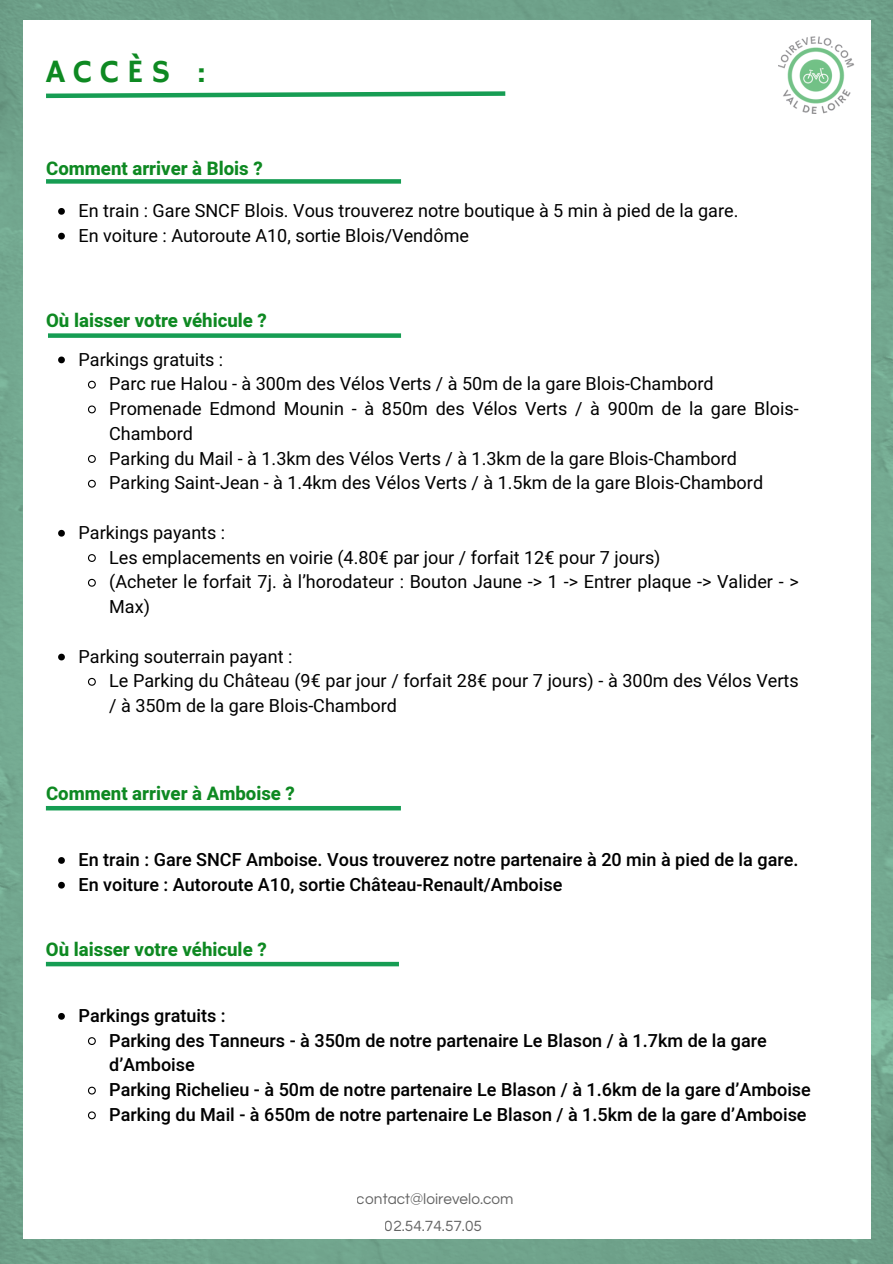
<style>
.page{position:relative;width:893px;height:1264px;background:#fff}
.page>*{position:absolute;margin:0;border:0;box-sizing:border-box;transform-origin:0 0}
.t1{font:32.4px "Hammersmith One";letter-spacing:.25em;color:#0e8922}
.t2{font:800 18.6px "Heebo";color:#0e8922}
.t3{font:18px/24.8px "Heebo";color:#000}
.t4{font:500 18px/24.8px "Heebo";color:#000}
.t5{font:15.3px "Questrial";color:#000}
</style>
<div class="page">
<img style="left:0;top:0;width:892px;height:1263px">
<div style="left:23px;top:20px;width:847px;height:1218px;background:#fff"></div>
<svg style="left:46px;top:91px;width:460px;height:8px"></svg>
<img style="left:778px;top:36px;width:76px;height:77px">
<svg style="left:58px;top:208px;width:7px;height:7px"></svg>
<svg style="left:58px;top:233px;width:7px;height:6px"></svg>
<svg style="left:58px;top:356px;width:7px;height:7px"></svg>
<svg style="left:88px;top:380px;width:8px;height:9px"></svg>
<svg style="left:88px;top:405px;width:8px;height:9px"></svg>
<svg style="left:88px;top:455px;width:8px;height:8px"></svg>
<svg style="left:88px;top:479px;width:8px;height:9px"></svg>
<svg style="left:58px;top:530px;width:7px;height:6px"></svg>
<svg style="left:88px;top:554px;width:8px;height:8px"></svg>
<svg style="left:88px;top:578px;width:8px;height:9px"></svg>
<svg style="left:58px;top:653px;width:7px;height:7px"></svg>
<svg style="left:88px;top:677px;width:8px;height:9px"></svg>
<div style="left:46px;top:179px;width:355px;height:5px;background:#169d53"></div>
<div style="left:48px;top:333px;width:353px;height:5px;background:#169d53"></div>
<hr style="left:46px;top:806px;width:355px;height:4px;background:#169d53">
<svg style="left:58px;top:857px;width:7px;height:6px"></svg>
<svg style="left:58px;top:881px;width:7px;height:7px"></svg>
<div style="left:46px;top:961px;width:353px;height:5px;background:#169d53"></div>
<svg style="left:58px;top:1013px;width:7px;height:6px"></svg>
<svg style="left:88px;top:1037px;width:8px;height:8px"></svg>
<svg style="left:88px;top:1086px;width:8px;height:9px"></svg>
<svg style="left:88px;top:1111px;width:8px;height:9px"></svg>
<h1 class="t1" style="left:46px;top:53px;width:161px">ACCÈS :</h1>
<p class="t2" style="left:46px;top:156px;width:218px">Comment arriver à Blois ?</p>
<p class="t3" style="left:79px;top:199px;width:661px">En train : Gare SNCF Blois. Vous trouverez notre boutique à 5 min à pied de la gare.</p>
<h2 class="t3" style="left:79px;top:224px;width:392px">En voiture : Autoroute A10, sortie Blois/Vendôme</h2>
<p class="t2" style="left:46px;top:308px;width:222px">Où laisser votre véhicule ?</p>
<p class="t3" style="left:79px;top:347px;width:146px">Parkings gratuits :</p>
<p class="t3" style="left:109px;top:372px;width:606px">Parc rue Halou - à 300m des Vélos Verts / à 50m de la gare Blois-Chambord</p>
<p class="t3" style="left:109px;top:397px;width:691px">Promenade Edmond Mounin - à 850m des Vélos Verts / à 900m de la gare Blois-<br>Chambord</p>
<p class="t3" style="left:109px;top:446px;width:629px">Parking du Mail - à 1.3km des Vélos Verts / à 1.3km de la gare Blois-Chambord</p>
<p class="t3" style="left:109px;top:471px;width:655px">Parking Saint-Jean - à 1.4km des Vélos Verts / à 1.5km de la gare Blois-Chambord</p>
<p class="t3" style="left:79px;top:521px;width:148px">Parkings payants :</p>
<p class="t3" style="left:109px;top:545px;width:553px">Les emplacements en voirie (4.80€ par jour / forfait 12€ pour 7 jours)</p>
<p class="t3" style="left:109px;top:570px;width:691px">(Acheter le forfait 7j. à l’horodateur : Bouton Jaune -&gt; 1 -&gt; Entrer plaque -&gt; Valider - &gt;<br>Max)</p>
<p class="t3" style="left:79px;top:644px;width:215px">Parking souterrain payant :</p>
<p class="t3" style="left:109px;top:669px;width:691px">Le Parking du Château (9€ par jour / forfait 28€ pour 7 jours) - à 300m des Vélos Verts / à 350m de la gare Blois-Chambord</p>
<h2 class="t2" style="left:46px;top:780px;width:250px">Comment arriver à Amboise ?</h2>
<h2 class="t4" style="left:79px;top:848px;width:721px">En train : Gare SNCF Amboise. Vous trouverez notre partenaire à 20 min à pied de la gare.</h2>
<p class="t4" style="left:79px;top:872px;width:485px">En voiture : Autoroute A10, sortie Château-Renault/Amboise</p>
<p class="t2" style="left:46px;top:936px;width:222px">Où laisser votre véhicule ?</p>
<h2 class="t4" style="left:79px;top:1003px;width:149px">Parkings gratuits :</h2>
<p class="t4" style="left:109px;top:1028px;width:659px">Parking des Tanneurs - à 350m de notre partenaire Le Blason / à 1.7km de la gare d’Amboise</p>
<p class="t4" style="left:109px;top:1078px;width:703px">Parking Richelieu - à 50m de notre partenaire Le Blason / à 1.6km de la gare d’Amboise</p>
<p class="t4" style="left:109px;top:1102px;width:698px">Parking du Mail - à 650m de notre partenaire Le Blason / à 1.5km de la gare d’Amboise</p>
<p class="t5" style="left:357px;top:1190px;width:158px">contact@loirevelo.com</p>
<p class="t5" style="left:385px;top:1218px;width:98px">02.54.74.57.05</p>
</div>
